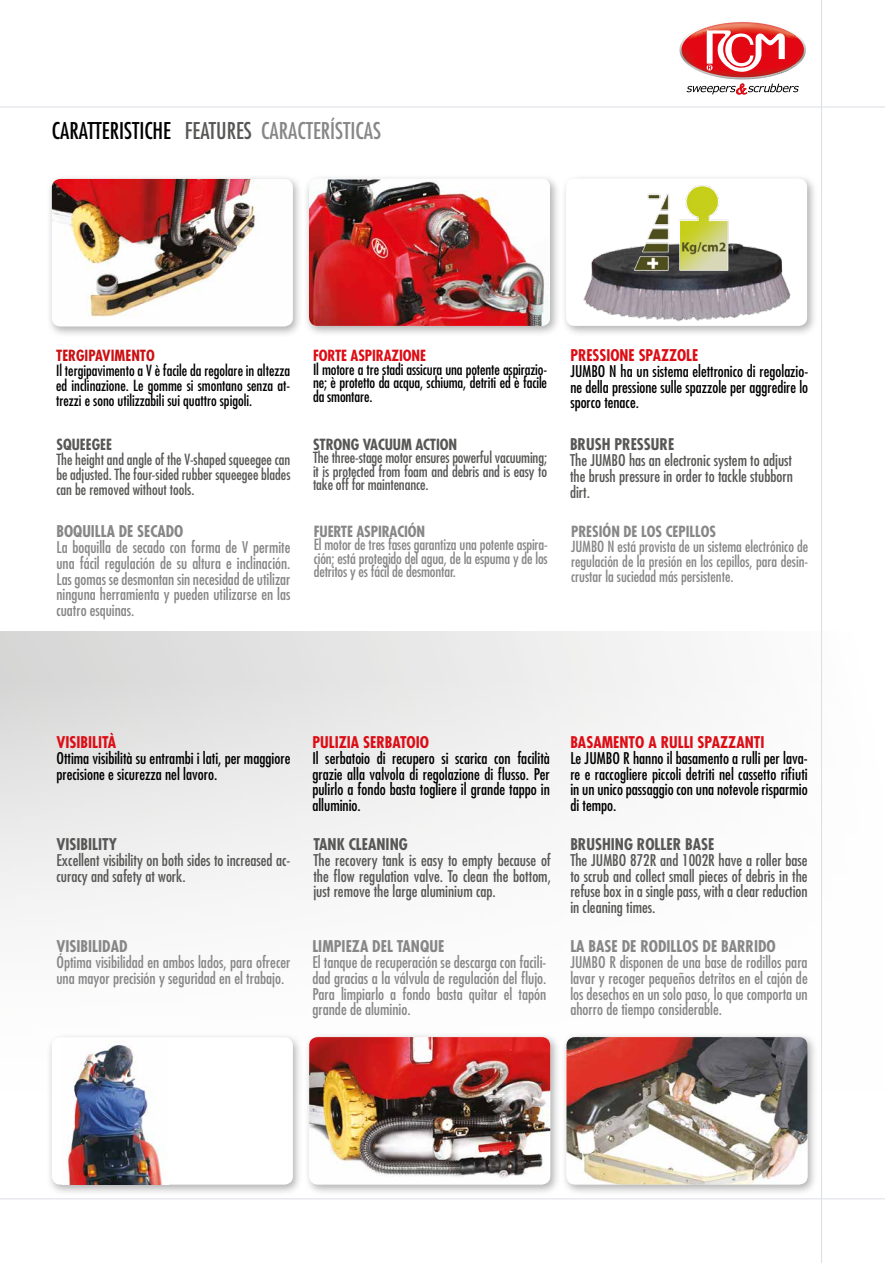
<style>
.page{position:relative;width:885px;height:1263px;background:#fff}
.page>*{position:absolute;margin:0;border:0;box-sizing:border-box;transform-origin:0 0}
.t1{font:condensed 22.5px "Futura Std";color:#000}
.t2{font:condensed 15.75px/15.8px "Futura Std";color:#878787;text-align:justify}
.t3{font:condensed 15.75px/15.8px "Futura Std";color:#000;text-align:justify}
.t4{font:condensed 15.75px/15.8px "Futura Std";color:#575756;text-align:justify}
.t5{font:700 condensed 15.75px "Futura Std";color:#878787}
.t6{font:700 condensed 15.75px "Futura Std";color:#dc0d15}
.t7{font:700 condensed 15.75px "Futura Std";color:#575756}
.t8{font:condensed 15px/15px "Futura Std";letter-spacing:-.005em;color:#878787;text-align:justify}
.t9{font:condensed 15px/15px "Futura Std";letter-spacing:-.005em;color:#000;text-align:justify}
.t10{font:condensed 15px/15px "Futura Std";letter-spacing:-.005em;color:#575756;text-align:justify}
.t11{font:700 condensed 15px "Futura Std";color:#878787}
.t12{font:700 condensed 15px "Futura Std";letter-spacing:-.01em;color:#575756}
.t13{font:700 condensed 15px "Futura Std";letter-spacing:-.01em;color:#dc0d15}
.t14{font:700 condensed 15px "Futura Std";color:#cb1013}
.s1{color:#575756}
.s2{color:#878787}
</style>
<div class="page">
<svg style="left:0;top:631px;width:884px;height:569px"></svg>
<hr style="left:0;top:107px;width:884px;height:1px;background:#dbdee5">
<hr style="left:0;top:1198px;width:884px;height:1px;background:#dbdee5">
<hr style="left:821px;top:0;width:1px;height:1263px;background:#dbdee5">
<svg style="left:679px;top:22px;width:124px;height:73px"></svg>
<div style="left:303px;top:174px;width:257px;height:163px;background:#000;opacity:.31"></div>
<img style="left:309px;top:179px;width:241px;height:147px">
<div style="left:46px;top:1032px;width:257px;height:164px;background:#000;opacity:.31"></div>
<div style="left:52px;top:1037px;width:241px;height:147px;background:#fff;border-radius:9px"></div>
<img style="left:67px;top:1045px;width:99px;height:139px">
<div style="left:303px;top:1032px;width:257px;height:164px;background:#000;opacity:.31"></div>
<img style="left:309px;top:1037px;width:241px;height:147px">
<div style="left:561px;top:1032px;width:257px;height:164px;background:#000;opacity:.31"></div>
<img style="left:566px;top:1037px;width:241px;height:147px">
<div style="left:46px;top:174px;width:257px;height:164px;background:#000;opacity:.31"></div>
<div style="left:52px;top:179px;width:241px;height:147px;background:#fff;border-radius:9px"></div>
<img style="left:52px;top:179px;width:208px;height:147px">
<div style="left:560px;top:174px;width:257px;height:163px;background:#000;opacity:.31"></div>
<div style="left:566px;top:179px;width:241px;height:147px;background:#fff;border-radius:9px"></div>
<img style="left:583px;top:243px;width:208px;height:79px">
<img style="left:629px;top:185px;width:101px;height:87px">
<h1 class="t1" style="left:52px;top:117px;width:330px">CARATTERISTICHE <span class="s1">FEATURES</span> <span class="s2">CARACTERÍSTICAS</span></h1>
<p class="t14" style="left:56px;top:346px;width:100px">TERGIPAVIMENTO</p>
<p class="t9" style="left:56px;top:363px;width:235px">Il tergipavimento a V è facile da regolare in altezza ed inclinazione. Le gomme si smontano senza at&shy;trezzi e sono utilizzabili sui quattro spigoli.</p>
<p class="t12" style="left:56px;top:435px;width:57px">SQUEEGEE</p>
<p class="t10" style="left:56px;top:451px;width:235px">The height and angle of the V-shaped squeegee can be adjusted. The four-sided rubber squeegee blades can be removed without tools.</p>
<p class="t5" style="left:56px;top:522px;width:128px">BOQUILLA DE SECADO</p>
<p class="t2" style="left:56px;top:539px;width:235px">La boquilla de secado con forma de V permite una fácil regulación de su altura e inclinación.<br>Las gomas se desmontan sin necesidad de utilizar ninguna herramienta y pueden utilizarse en las cuatro esquinas.</p>
<p class="t13" style="left:313px;top:346px;width:114px">FORTE ASPIRAZIONE</p>
<p class="t9" style="left:313px;top:362px;width:235px;line-height:13.5px">Il motore a tre stadi assicura una potente aspirazio&shy;ne; è protetto da acqua, schiuma, detriti ed è facile da smontare.</p>
<p class="t12" style="left:313px;top:435px;width:146px">STRONG VACUUM ACTION</p>
<p class="t10" style="left:313px;top:451px;width:235px;line-height:13.5px">The three-stage motor ensures powerful vacuuming; it is protected from foam and debris and is easy to take off for maintenance.</p>
<p class="t11" style="left:314px;top:522px;width:113px">FUERTE ASPIRACIÓN</p>
<p class="t8" style="left:314px;top:538px;width:235px;line-height:13.5px">El motor de tres fases garantiza una potente aspira&shy;ción; está protegido del agua, de la espuma y de los detritos y es fácil de desmontar.</p>
<p class="t6" style="left:570px;top:345px;width:129px">PRESSIONE SPAZZOLE</p>
<p class="t3" style="left:570px;top:363px;width:239px">JUMBO N ha un sistema elettronico di regolazio&shy;ne della pressione sulle spazzole per aggredire lo sporco tenace.</p>
<p class="t7" style="left:570px;top:435px;width:106px">BRUSH PRESSURE</p>
<p class="t4" style="left:570px;top:452px;width:224px">The JUMBO has an electronic system to adjust the brush pressure in order to tackle stubborn dirt.</p>
<p class="t11" style="left:571px;top:522px;width:146px">PRESIÓN DE LOS CEPILLOS</p>
<p class="t8" style="left:571px;top:539px;width:238px">JUMBO N está provista de un sistema electrónico de regulación de la presión en los cepillos, para desin&shy;crustar la suciedad más persistente.</p>
<p class="t6" style="left:56px;top:732px;width:61px">VISIBILITÀ</p>
<p class="t3" style="left:56px;top:750px;width:235px">Ottima visibilità su entrambi i lati, per maggiore precisione e sicurezza nel lavoro.</p>
<p class="t7" style="left:56px;top:834px;width:62px">VISIBILITY</p>
<p class="t4" style="left:56px;top:852px;width:235px">Excellent visibility on both sides to increased ac&shy;curacy and safety at work.</p>
<p class="t5" style="left:56px;top:937px;width:73px">VISIBILIDAD</p>
<p class="t2" style="left:56px;top:954px;width:235px">Óptima visibilidad en ambos lados, para ofrecer una mayor precisión y seguridad en el trabajo.</p>
<p class="t6" style="left:312px;top:732px;width:118px">PULIZIA SERBATOIO</p>
<p class="t3" style="left:312px;top:750px;width:239px">Il serbatoio di recupero si scarica con facilità grazie alla valvola di regolazione di flusso. Per pulirlo a fondo basta togliere il grande tappo in alluminio.</p>
<p class="t7" style="left:313px;top:834px;width:96px">TANK CLEANING</p>
<p class="t4" style="left:313px;top:852px;width:239px">The recovery tank is easy to empty because of the flow regulation valve. To clean the bottom, just remove the large aluminium cap.</p>
<p class="t5" style="left:312px;top:937px;width:133px">LIMPIEZA DEL TANQUE</p>
<p class="t2" style="left:312px;top:954px;width:235px">El tanque de recuperación se descarga con facili&shy;dad gracias a la válvula de regulación del flujo.<br>Para limpiarlo a fondo basta quitar el tapón grande de aluminio.</p>
<p class="t6" style="left:570px;top:732px;width:196px">BASAMENTO A RULLI SPAZZANTI</p>
<p class="t3" style="left:570px;top:750px;width:239px">Le JUMBO R hanno il basamento a rulli per lava&shy;re e raccogliere piccoli detriti nel cassetto rifiuti in un unico passaggio con una notevole risparmio di tempo.</p>
<p class="t7" style="left:570px;top:834px;width:145px">BRUSHING ROLLER BASE</p>
<p class="t4" style="left:570px;top:852px;width:239px">The JUMBO 872R and 1002R have a roller base to scrub and collect small pieces of debris in the refuse box in a single pass, with a clear reduction in cleaning times.</p>
<p class="t5" style="left:570px;top:937px;width:207px">LA BASE DE RODILLOS DE BARRIDO</p>
<p class="t2" style="left:570px;top:954px;width:239px">JUMBO R disponen de una base de rodillos para lavar y recoger pequeños detritos en el cajón de los desechos en un solo paso, lo que comporta un ahorro de tiempo considerable.</p>
</div>
